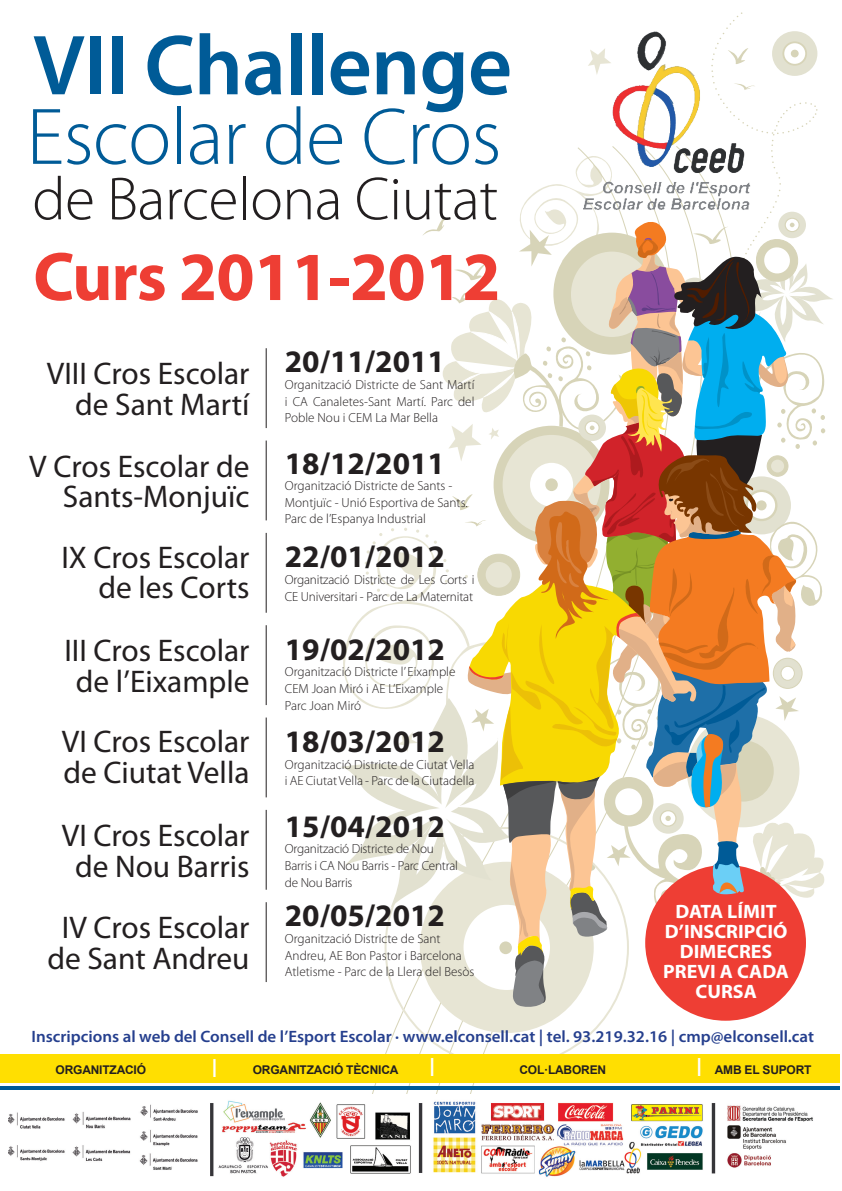
<style>
.page{position:relative;width:842px;height:1191px;background:#fff}
.page>*{position:absolute;margin:0;border:0;box-sizing:border-box;transform-origin:0 0}
.t1{font:600 86px "Myriad Pro";letter-spacing:-.01em;color:#005b97}
.t2{font:300 81px "Myriad Pro";letter-spacing:-.01em;color:#005b97}
.t3{font:700 69.3px "Myriad Pro";letter-spacing:-.015em;color:#ee3e34}
.t4{font:300 61.2px "Myriad Pro";letter-spacing:-.01em;color:#231f20}
.t5{font:31.4px "Myriad Pro";color:#231f20}
.t6{font:700 31.4px "Myriad Pro";color:#231f20}
.t7{font:25px "Helvetica";color:#fff}
.t8{font:700 19.4px/20px "Myriad Pro";color:#fff;text-align:center}
.t9{font:600 16.5px "Myriad Pro";color:#253f8e}
.t10{font:300 13.2px/16.6px "Myriad Pro";color:#231f20}
.t11{font:700 12px "Arial";letter-spacing:-.015em;color:#231f20}
</style>
<div class="page">
<div style="left:420px;top:861px;width:174px;height:172px;background:#e7e5d4;border-radius:50%"></div>
<div style="left:0;top:1054px;width:839px;height:28px;background:#ffdf01"></div>
<img style="left:9px;top:1100px;width:804px;height:77px">
<hr style="left:0;top:1086px;width:839px;height:3px;background:#005b97">
<hr style="left:266px;top:348px;width:1px;height:80px;background:#231f20">
<hr style="left:266px;top:440px;width:1px;height:80px;background:#231f20">
<hr style="left:266px;top:533px;width:1px;height:80px;background:#231f20">
<hr style="left:266px;top:625px;width:1px;height:80px;background:#231f20">
<hr style="left:266px;top:717px;width:1px;height:80px;background:#231f20">
<hr style="left:266px;top:810px;width:1px;height:79px;background:#231f20">
<hr style="left:266px;top:902px;width:1px;height:80px;background:#231f20">
<div style="left:645px;top:865px;width:161px;height:155px;background:#ee3e34;border-radius:50%"></div>
<svg style="left:340px;top:12px;width:493px;height:997px"></svg>
<p class="t1" style="left:33px;top:11px;width:481px">VII Challenge</p>
<p class="t2" style="left:27px;top:88px;width:476px">Escolar de Cros</p>
<p class="t4" style="left:32px;top:162px;width:467px">de Barcelona Ciutat</p>
<p class="t3" style="left:33px;top:231px;width:469px">Curs 2011-2012</p>
<p class="t5" style="left:47px;top:354px;width:204px">VIII Cros Escolar</p>
<p class="t5" style="left:75px;top:385px;width:176px">de Sant Martí</p>
<p class="t5" style="left:29px;top:447px;width:222px">V Cros Escolar de</p>
<p class="t5" style="left:63px;top:477px;width:188px">Sants-Monjuïc</p>
<p class="t5" style="left:61px;top:538px;width:190px">IX Cros Escolar</p>
<p class="t5" style="left:98px;top:568px;width:153px">de les Corts</p>
<p class="t5" style="left:64px;top:631px;width:187px">III Cros Escolar</p>
<p class="t5" style="left:76px;top:662px;width:175px">de l’Eixample</p>
<p class="t5" style="left:62px;top:722px;width:189px">VI Cros Escolar</p>
<p class="t5" style="left:63px;top:753px;width:188px">de Ciutat Vella</p>
<p class="t5" style="left:62px;top:816px;width:189px">VI Cros Escolar</p>
<p class="t5" style="left:75px;top:846px;width:176px">de Nou Barris</p>
<p class="t5" style="left:62px;top:908px;width:189px">IV Cros Escolar</p>
<p class="t5" style="left:47px;top:939px;width:204px">de Sant Andreu</p>
<p class="t6" style="left:285px;top:341px;width:162px">20/11/2011</p>
<p class="t10" style="left:285px;top:376px;width:191px;text-align:justify">Organització Districte de Sant Martí i CA Canaletes-Sant Martí. Parc del Poble Nou i CEM La Mar Bella</p>
<p class="t6" style="left:285px;top:442px;width:162px">18/12/2011</p>
<p class="t10" style="left:285px;top:477px;width:184px">Organització Districte de Sants -<br>Montjuïc - Unió Esportiva de Sants.</p>
<p class="t10" style="left:285px;top:510px;width:143px">Parc de l’Espanya Industrial</p>
<p class="t6" style="left:285px;top:536px;width:162px">22/01/2012</p>
<p class="t10" style="left:285px;top:571px;width:191px">Organització Districte de Les Corts i<br>CE Universitari - Parc de La Maternitat</p>
<p class="t6" style="left:285px;top:629px;width:162px">19/02/2012</p>
<p class="t10" style="left:285px;top:663px;width:172px">Organització Districte l’ Eixample</p>
<p class="t10" style="left:285px;top:680px;width:160px">CEM Joan Miró i AE L’Eixample</p>
<p class="t10" style="left:285px;top:697px;width:78px">Parc Joan Miró</p>
<p class="t6" style="left:285px;top:721px;width:162px">18/03/2012</p>
<p class="t10" style="left:285px;top:756px;width:191px">Organització Districte de Ciutat Vella i AE Ciutat Vella - Parc de la Ciutadella</p>
<p class="t6" style="left:285px;top:806px;width:162px">15/04/2012</p>
<p class="t10" style="left:285px;top:840px;width:150px">Organització Districte de Nou</p>
<p class="t10" style="left:285px;top:857px;width:175px">Barris i CA Nou Barris - Parc Central de Nou Barris</p>
<p class="t6" style="left:285px;top:895px;width:162px">20/05/2012</p>
<p class="t10" style="left:285px;top:930px;width:157px">Organització Districte de Sant</p>
<p class="t10" style="left:285px;top:946px;width:191px">Andreu, AE Bon Pastor i Barcelona<br>Atletisme - Parc de la Llera del Besòs</p>
<p class="t8" style="left:665px;top:900px;width:124px">DATA LÍMIT<br>D’INSCRIPCIÓ<br>DIMECRES</p>
<p class="t8" style="left:663px;top:960px;width:127px">PREVI A CADA<br>CURSA</p>
<p class="t9" style="left:31px;top:1026px;width:784px">Inscripcions al web del Consell de l’Esport Escolar · www.elconsell.cat | tel. 93.219.32.16 | cmp@elconsell.cat</p>
<p class="t11" style="left:56px;top:1061px;width:92px">ORGANITZACIÓ</p>
<p class="t7" style="left:212px;top:1048px;width:7px">l</p>
<p class="t11" style="left:253px;top:1061px;width:147px">ORGANITZACIÓ TÈCNICA</p>
<p class="t7" style="left:429px;top:1048px;width:7px">l</p>
<p class="t11" style="left:519px;top:1061px;width:88px">COL·LABOREN</p>
<p class="t7" style="left:697px;top:1048px;width:7px">l</p>
<p class="t11" style="left:715px;top:1061px;width:98px">AMB EL SUPORT</p>
</div>
